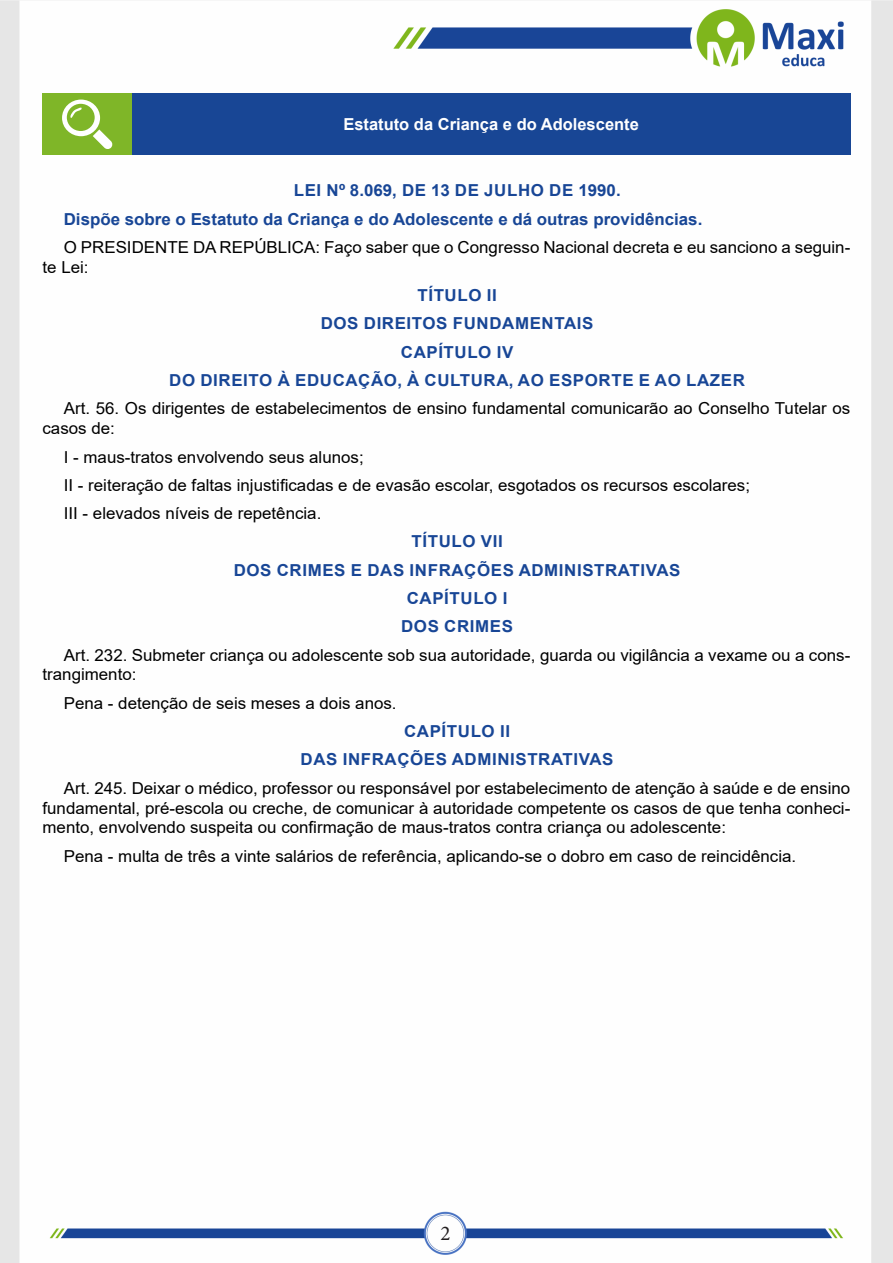
<style>
.page{position:relative;width:893px;height:1263px;background:#fff}
.page>*{position:absolute;margin:0;border:0;box-sizing:border-box;transform-origin:0 0}
.t1{font:21px "Minion Pro";color:#231f20}
.TITULO_DE_LEI{font:16.5px/19.8px "Arial";color:#000}
.TITULO_DE_LEI-2{font:700 16.5px "Arial";letter-spacing:.035em;color:#184696}
.TITULO_DE_LEI-3{font:700 16.5px "Arial";color:#184696}
.Titulo_de_Caixa{font:700 16.5px "Arial";color:#fff}
</style>
<div class="page">
<img style="left:0;top:0;width:893px;height:1263px">
<div style="left:43px;top:94px;width:89px;height:61px;background:#7fb628"></div>
<div style="left:132px;top:94px;width:718px;height:61px;background:#184695"></div>
<svg style="left:62px;top:100px;width:51px;height:49px"></svg>
<p class="Titulo_de_Caixa" style="left:343px;top:113px;width:297px">Estatuto da Criança e do Adolescente</p>
<p class="TITULO_DE_LEI-2" style="left:294px;top:179px;width:328px">LEI Nº 8.069, DE 13 DE JULHO DE 1990.</p>
<p class="TITULO_DE_LEI-3" style="left:64px;top:207px;width:640px">Dispõe sobre o Estatuto da Criança e do Adolescente e dá outras providências.</p>
<p class="TITULO_DE_LEI" style="left:43px;top:237px;width:809px;text-indent:21px">O PRESIDENTE DA REPÚBLICA: Faço saber que o Congresso Nacional decreta e eu sanciono a seguin&shy;te Lei:</p>
<p class="TITULO_DE_LEI-2" style="left:417px;top:284px;width:81px">TÍTULO II</p>
<p class="TITULO_DE_LEI-2" style="left:321px;top:312px;width:274px">DOS DIREITOS FUNDAMENTAIS</p>
<p class="TITULO_DE_LEI-2" style="left:401px;top:340px;width:114px">CAPÍTULO IV</p>
<p class="TITULO_DE_LEI-2" style="left:169px;top:369px;width:577px">DO DIREITO À EDUCAÇÃO, À CULTURA, AO ESPORTE E AO LAZER</p>
<p class="TITULO_DE_LEI" style="left:43px;top:399px;width:809px;text-indent:21px">Art. 56. Os dirigentes de estabelecimentos de ensino fundamental comunicarão ao Conselho Tutelar os casos de:</p>
<p class="TITULO_DE_LEI" style="left:64px;top:447px;width:301px">I - maus-tratos envolvendo seus alunos;</p>
<p class="TITULO_DE_LEI" style="left:64px;top:475px;width:688px">II - reiteração de faltas injustificadas e de evasão escolar, esgotados os recursos escolares;</p>
<p class="TITULO_DE_LEI" style="left:64px;top:503px;width:259px">III - elevados níveis de repetência.</p>
<p class="TITULO_DE_LEI-2" style="left:411px;top:530px;width:93px">TÍTULO VII</p>
<p class="TITULO_DE_LEI-2" style="left:234px;top:558px;width:448px">DOS CRIMES E DAS INFRAÇÕES ADMINISTRATIVAS</p>
<p class="TITULO_DE_LEI-2" style="left:407px;top:587px;width:102px">CAPÍTULO I</p>
<p class="TITULO_DE_LEI-2" style="left:401px;top:615px;width:113px">DOS CRIMES</p>
<p class="TITULO_DE_LEI" style="left:43px;top:645px;width:809px;text-indent:21px">Art. 232. Submeter criança ou adolescente sob sua autoridade, guarda ou vigilância a vexame ou a cons&shy;trangimento:</p>
<p class="TITULO_DE_LEI" style="left:64px;top:693px;width:334px">Pena - detenção de seis meses a dois anos.</p>
<p class="TITULO_DE_LEI-2" style="left:404px;top:720px;width:107px">CAPÍTULO II</p>
<p class="TITULO_DE_LEI-2" style="left:301px;top:748px;width:314px">DAS INFRAÇÕES ADMINISTRATIVAS</p>
<p class="TITULO_DE_LEI" style="left:43px;top:778px;width:809px;text-align:justify;text-indent:21px">Art. 245. Deixar o médico, professor ou responsável por estabelecimento de atenção à saúde e de ensino fundamental, pré-escola ou creche, de comunicar à autoridade competente os casos de que tenha conheci&shy;mento, envolvendo suspeita ou confirmação de maus-tratos contra criança ou adolescente:</p>
<p class="TITULO_DE_LEI" style="left:64px;top:846px;width:734px">Pena - multa de três a vinte salários de referência, aplicando-se o dobro em caso de reincidência.</p>
<p class="t1" style="left:440px;top:1219px;width:12px">2</p>
</div>
